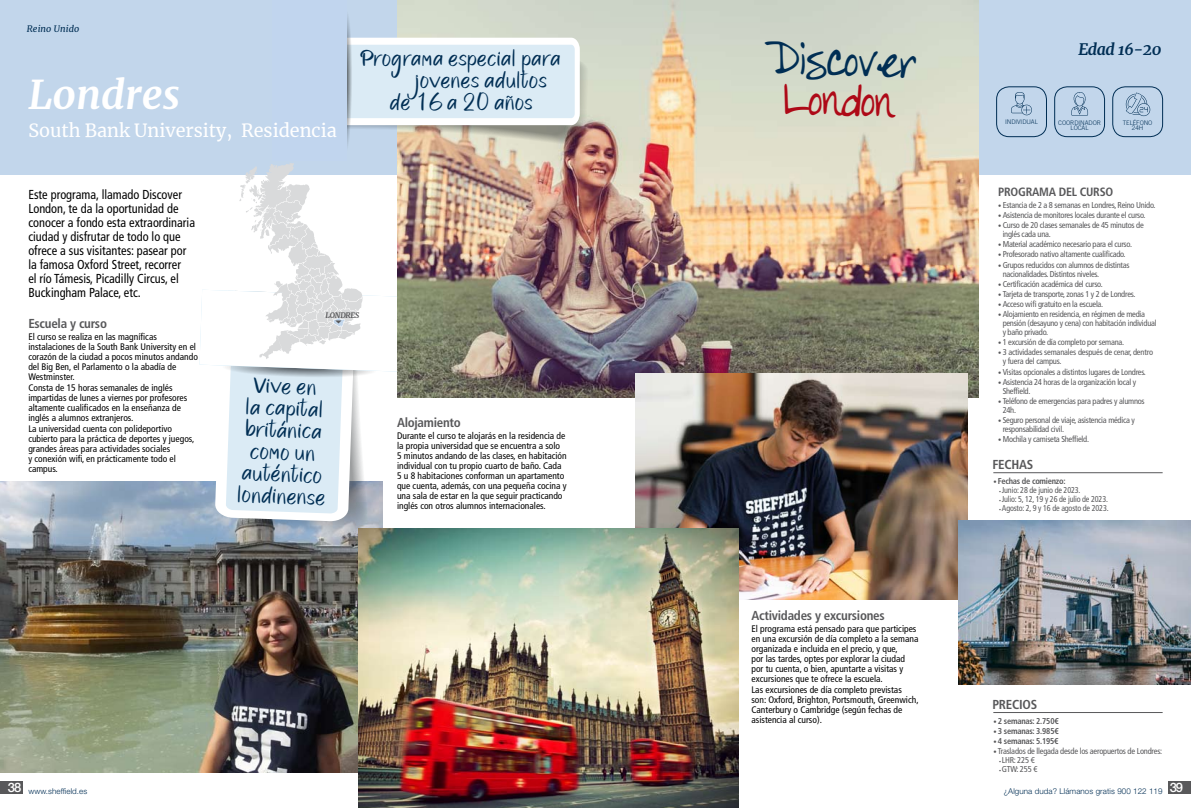
<style>
.page{position:relative;width:1191px;height:808px;background:#fff}
.page>*{position:absolute;margin:0;border:0;box-sizing:border-box;transform-origin:0 0}
.t1{font:41.4px "DJB Color Me Chic";color:#002e54}
.t2{font:41.4px "DJB Color Me Chic";color:#ae0917}
.t3{font:italic 700 40px "Merriweather";color:#fff}
.t4{font:20.5px/22px "Stalshine Demo";letter-spacing:.03em;color:#002e54}
.t5{font:18px "Merriweather";color:#fff}
.t6{font:italic 700 16px "Merriweather";letter-spacing:-.03em;color:#002e54}
.t7{font:condensed 13px/14px "Frutiger LT Std";color:#000;scale:.95 1}
.t8{font:700 condensed 13px "Frutiger LT Std";letter-spacing:-.02em;color:#58585a}
.t9{font:700 condensed 12px "Frutiger LT Std";letter-spacing:-.02em;color:#58585a}
.t10{font:condensed 9.5px/10px "Frutiger LT Std";color:#000}
.t11{font:italic 9px "Merriweather";letter-spacing:.01em;color:#002e54}
.t12{font:condensed 8.5px/9px "Frutiger LT Std";letter-spacing:-.03em;color:#58585a}
.t13{font:condensed 8.5px "Frutiger LT Std";letter-spacing:-.03em;color:#58585a;scale:.95 1}
.t14{font:700 condensed 8.5px "Frutiger LT Std";letter-spacing:-.03em;color:#58585a}
.t15{font:300 8px "Helvetica Neue LT Std";letter-spacing:.01em;color:#002e54}
.t16{font:italic 700 7.7px "Merriweather";letter-spacing:-.03em;color:#58585a}
.t17{font:300 6.3px/5.2px "Trade Gothic LT Std";letter-spacing:-.01em;color:#002e54;text-align:center}
.s1{font-family:"Helvetica Neue LT Std";font-weight:500;font-stretch:normal;font-size:6.5px}
.s2{font-family:"Helvetica Neue LT Std";font-weight:500;font-stretch:normal;font-size:4px}
</style>
<div class="page">
<div style="left:0;top:781px;width:23px;height:13px;background:#58585a"></div>
<div style="left:1168px;top:781px;width:23px;height:13px;background:#58585a"></div>
<img style="left:0;top:481px;width:358px;height:291px">
<div style="left:0;top:0;width:1191px;height:175px;background:#c2d6eb"></div>
<img style="left:397px;top:0;width:581px;height:397px">
<div style="left:1112px;top:86px;width:51px;height:51px;border:1px solid #002e54;border-radius:13px"></div>
<svg style="left:1125px;top:92px;width:25px;height:24px"></svg>
<div style="left:1054px;top:86px;width:50px;height:51px;border:1px solid #002e54;border-radius:13px"></div>
<svg style="left:1071px;top:92px;width:17px;height:24px"></svg>
<div style="left:996px;top:86px;width:50px;height:51px;border:1px solid #002e54;border-radius:13px"></div>
<svg style="left:1011px;top:92px;width:21px;height:23px"></svg>
<hr style="left:993px;top:472px;width:169px;height:1px;background:#58585a">
<hr style="left:993px;top:712px;width:169px;height:1px;background:#58585a">
<img style="left:635px;top:373px;width:332px;height:226px">
<img style="left:958px;top:521px;width:232px;height:164px">
<img style="left:358px;top:528px;width:380px;height:280px">
<div style="left:341px;top:10px;width:11px;height:143px;background:#bbcfe3;border-radius:50%"></div>
<svg style="left:341px;top:14px;width:11px;height:135px"></svg>
<svg style="left:342px;top:23px;width:9px;height:117px"></svg>
<div style="left:343px;top:37px;width:7px;height:89px;background:#c1d5ee;border-radius:50%"></div>
<img style="left:199px;top:38px;width:389px;height:494px">
<div style="left:272px;top:0;width:74px;height:161px;background:#c1d5ee"></div>
<p class="t11" style="left:27px;top:23px;width:54px">Reino Unido</p>
<h2 class="t3" style="left:28px;top:67px;width:153px">Londres</h2>
<h3 class="t5" style="left:28px;top:118px;width:310px">South Bank University, Residencia</h3>
<h3 class="t4" style="left:415px;top:46px;width:147px;text-indent:-54px">Programa especial para jóvenes adultos</h3>
<h3 class="t4" style="left:390px;top:90px;width:144px">de 16 a 20 años</h3>
<p class="t7" style="left:28px;top:188px;width:177px">Este programa, llamado Discover<br>London, te da la oportunidad de conocer a fondo esta extraordinaria ciudad y disfrutar de todo lo que ofrece a sus visitantes: pasear por la famosa Oxford Street, recorrer<br>el río Támesis, Picadilly Circus, el<br>Buckingham Palace, etc.</p>
<h3 class="t8" style="left:28px;top:316px;width:80px">Escuela y curso</h3>
<p class="t10" style="left:28px;top:332px;width:171px">El curso se realiza en las magníficas instalaciones de la South Bank University en el corazón de la ciudad a pocos minutos andando del Big Ben, el Parlamento o la abadía de Westminster.</p>
<p class="t10" style="left:28px;top:383px;width:160px">Consta de 15 horas semanales de inglés impartidas de lunes a viernes por profesores altamente cualificados en la enseñanza de inglés a alumnos extranjeros.</p>
<p class="t10" style="left:28px;top:424px;width:167px">La universidad cuenta con polideportivo cubierto para la práctica de deportes y juegos, grandes áreas para actividades sociales<br>y conexión wifi, en prácticamente todo el campus.</p>
<p class="t16" style="left:325px;top:310px;width:35px">l ondres</p>
<h3 class="t4" style="left:242px;top:372px;width:89px;text-align:center;rotate:2deg">Vive en<br>la capital británica como un auténtico londinense</h3>
<h3 class="t8" style="left:397px;top:415px;width:65px">Alojamiento</h3>
<p class="t10" style="left:397px;top:431px;width:171px">Durante el curso te alojarás en la residencia de la propia universidad que se encuentra a solo 5 minutos andando de las clases, en habitación individual con tu propio cuarto de baño. Cada 5 u 8 habitaciones conforman un apartamento que cuenta, además, con una pequeña cocina y una sala de estar en la que seguir practicando inglés con otros alumnos internacionales.</p>
<h1 class="t1" style="left:765px;top:34px;width:154px;rotate:2deg">Discover</h1>
<h1 class="t2" style="left:784px;top:75px;width:112px;rotate:2deg">London</h1>
<h3 class="t8" style="left:751px;top:608px;width:135px">Actividades y excursiones</h3>
<p class="t10" style="left:751px;top:624px;width:168px">El programa está pensado para que participes en una excursión de día completo a la semana organizada e incluida en el precio, y que,<br>por las tardes, optes por explorar la ciudad por tu cuenta, o bien, apuntarte a visitas y excursiones que te ofrece la escuela.</p>
<p class="t10" style="left:751px;top:685px;width:169px">Las excursiones de día completo previstas son: Oxford, Brighton, Portsmouth, Greenwich, Canterbury o Cambridge (según fechas de asistencia al curso).</p>
<h3 class="t6" style="left:1078px;top:39px;width:84px">Edad 16-20</h3>
<p class="t17" style="left:1005px;top:119px;width:34px">I NDIVIDUAL</p>
<p class="t17" style="left:1058px;top:120px;width:44px">COORDINADOR<br>LOCAL</p>
<p class="t17" style="left:1122px;top:120px;width:31px">TELÉFONO<br>24H</p>
<p class="t9" style="left:998px;top:185px;width:117px">Programa del curso</p>
<p class="t12" style="left:998px;top:201px;width:159px"><span class="s1">•</span> Estancia de 2 a 8 semanas en Londres, Reino Unido.</p>
<p class="t12" style="left:998px;top:211px;width:149px"><span class="s1">•</span> Asistencia de monitores locales durante el curso.</p>
<p class="t12" style="left:1002px;top:221px;width:143px;text-indent:-5px"><span class="s1">•</span> Curso de 20 clases semanales de 45 minutos de inglés cada una.</p>
<p class="t12" style="left:998px;top:240px;width:135px"><span class="s1">•</span> Material académico necesario para el curso.</p>
<p class="t12" style="left:998px;top:250px;width:129px"><span class="s1">•</span> Profesorado nativo altamente cualificado.</p>
<p class="t12" style="left:1002px;top:260px;width:128px;text-indent:-5px"><span class="s1">•</span> Grupos reducidos con alumnos de distintas nacionalidades. Distintos niveles.</p>
<p class="t12" style="left:998px;top:279px;width:106px"><span class="s1">•</span> Certificación académica del curso.</p>
<p class="t12" style="left:998px;top:289px;width:139px"><span class="s1">•</span> Tarjeta de transporte, zonas 1 y 2 de Londres.</p>
<p class="t12" style="left:998px;top:300px;width:107px"><span class="s1">•</span> Acceso wifi gratuito en la escuela.</p>
<p class="t12" style="left:1002px;top:310px;width:155px;text-indent:-5px"><span class="s1">•</span> Alojamiento en residencia, en régimen de media pensión (desayuno y cena) con habitación individual y baño privado.</p>
<p class="t12" style="left:998px;top:338px;width:127px"><span class="s1">•</span> 1 excursión de día completo por semana.</p>
<p class="t12" style="left:1002px;top:348px;width:152px;text-indent:-5px"><span class="s1">•</span> 3 actividades semanales después de cenar, dentro y fuera del campus.</p>
<p class="t12" style="left:998px;top:367px;width:149px"><span class="s1">•</span> Visitas opcionales a distintos lugares de Londres.</p>
<p class="t12" style="left:1002px;top:377px;width:135px;text-indent:-5px"><span class="s1">•</span> Asistencia 24 horas de la organización local y<br>Sheffield.</p>
<p class="t12" style="left:1002px;top:396px;width:143px;text-indent:-5px"><span class="s1">•</span> Teléfono de emergencias para padres y alumnos<br>24h.</p>
<p class="t12" style="left:1002px;top:416px;width:134px;text-indent:-5px"><span class="s1">•</span> Seguro personal de viaje, asistencia médica y responsabilidad civil.</p>
<p class="t12" style="left:998px;top:435px;width:92px"><span class="s1">•</span> Mochila y camiseta Sheffield.</p>
<h3 class="t8" style="left:992px;top:457px;width:42px">fechas</h3>
<p class="t14" style="left:993px;top:476px;width:74px"><span class="s1">•</span> Fechas de comienzo:</p>
<p class="t13" style="left:999px;top:485px;width:87px"><span class="s2">•</span> Junio: 28 de junio de 2023.</p>
<p class="t13" style="left:999px;top:494px;width:116px"><span class="s2">•</span> Julio: 5, 12, 19 y 26 de julio de 2023.</p>
<p class="t13" style="left:999px;top:503px;width:117px"><span class="s2">•</span> Agosto: 2, 9 y 16 de agosto de 2023.</p>
<h3 class="t8" style="left:992px;top:697px;width:38px">PRECIOS</h3>
<p class="t14" style="left:993px;top:716px;width:67px"><span class="s1">•</span> 2 semanas: 2.750€</p>
<p class="t14" style="left:993px;top:726px;width:67px"><span class="s1">•</span> 3 semanas: 3.985€</p>
<p class="t14" style="left:993px;top:736px;width:67px"><span class="s1">•</span> 4 semanas: 5.195€</p>
<p class="t12" style="left:993px;top:747px;width:170px"><span class="s1">•</span> Traslados de llegada desde los aeropuertos de Londres:</p>
<p class="t12" style="left:999px;top:756px;width:37px"><span class="s2">•</span> LHR: 225 €</p>
<p class="t12" style="left:999px;top:765px;width:40px"><span class="s2">•</span> GTW: 255 €</p>
<p class="t15" style="left:8px;top:786px;width:81px"><sup>38</sup> www.sheffield.es</p>
<p class="t15" style="left:1004px;top:786px;width:181px">¿Alguna duda? Llámanos gratis 900 122 119 <sup>39</sup></p>
</div>
